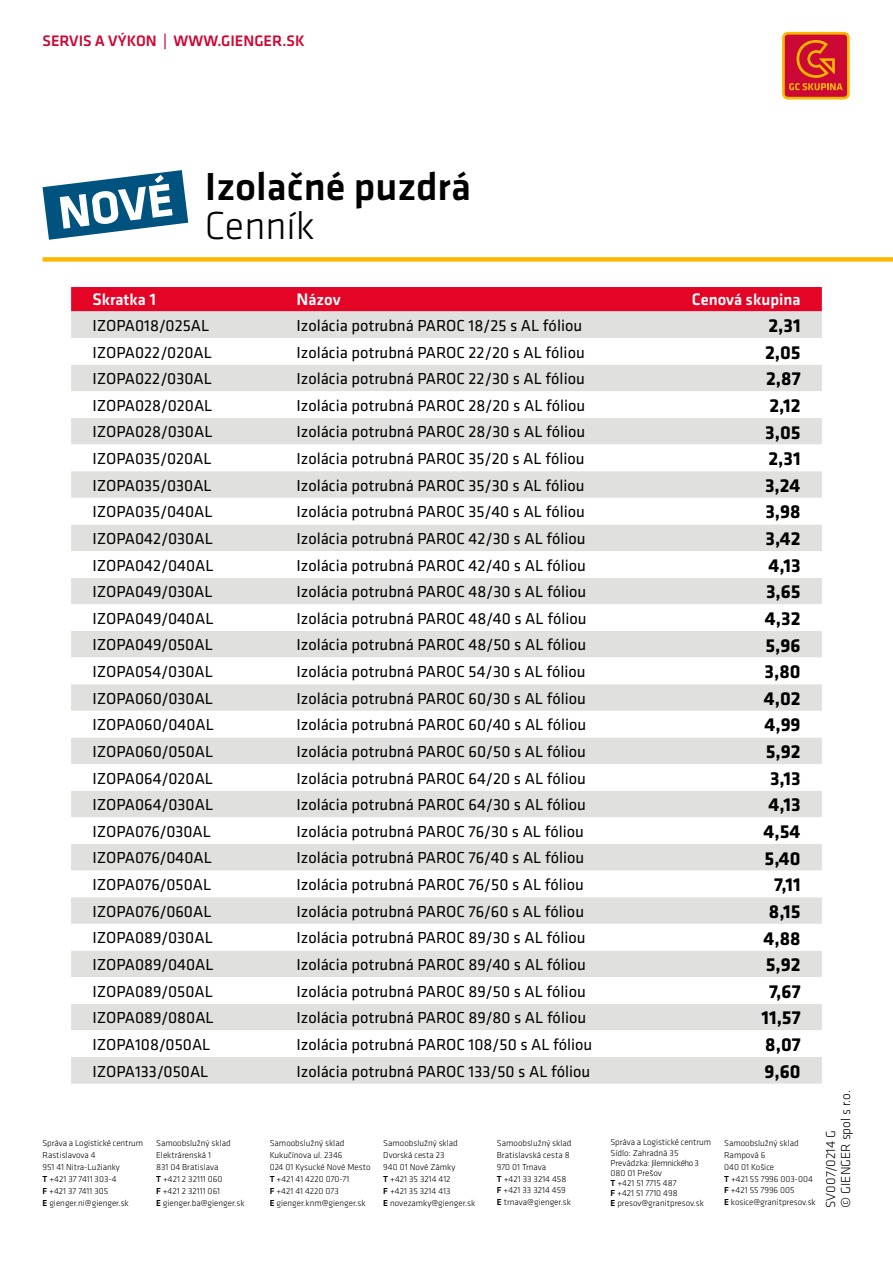
<style>
.page{position:relative;width:893px;height:1263px;background:#fff}
.page>*{position:absolute;margin:0;border:0;box-sizing:border-box;transform-origin:0 0}
.t1{font:700 45px "GC Klavika Head";color:#fff}
.t2{font:500 40.5px "GC Klavika";color:#000}
.t3{font:300 40.5px "GC Klavika";color:#000}
.t4{font:700 19.5px "GC Klavika";color:#000}
.t5{font:16.5px "GC Klavika";color:#000}
.t6{font:500 16.5px "GC Klavika Head";color:#fff}
.t7{font:500 15px "GC Klavika Head";color:#cc0935}
.t8{font:300 13.5px/15px "GC Klavika";color:#000}
.t9{font:300 9px/12px "GC Klavika";color:#000}
.s1{font-weight:500}
</style>
<div class="page">
<div style="left:71px;top:287px;width:751px;height:24px;background:#e40425"></div>
<div style="left:71px;top:311px;width:751px;height:773px;background:#e0e0df"></div>
<svg style="left:71px;top:338px;width:751px;height:80px"></svg>
<svg style="left:71px;top:445px;width:751px;height:612px"></svg>
<svg style="left:782px;top:32px;width:68px;height:67px"></svg>
<div style="left:785px;top:35px;width:62px;height:62px;background:#cc0935;border-radius:3px"></div>
<svg style="left:789px;top:40px;width:54px;height:50px"></svg>
<div style="left:43px;top:257px;width:850px;height:5px;background:#fbb800"></div>
<svg style="left:43px;top:170px;width:145px;height:70px"></svg>
<p class="t7" style="left:43px;top:30px;width:262px">servis a výkon | WWW.GIENGER.SK</p>
<h1 class="t1" style="left:54px;top:179px;width:117px;rotate:-7deg">NOVÉ</h1>
<h2 class="t2" style="left:205px;top:160px;width:267px">Izolačné puzdrá</h2>
<h2 class="t3" style="left:205px;top:202px;width:111px">Cenník</h2>
<p class="t6" style="left:92px;top:288px;width:65px">Skratka 1</p>
<p class="t6" style="left:296px;top:288px;width:46px">Názov</p>
<p class="t6" style="left:692px;top:288px;width:110px">Cenová skupina</p>
<p class="t5" style="left:92px;top:315px;width:119px">IZOPA018/025AL</p>
<p class="t5" style="left:296px;top:315px;width:287px">Izolácia potrubná PAROC 18/25 s AL fóliou</p>
<p class="t4" style="left:768px;top:311px;width:34px">2,31</p>
<p class="t5" style="left:92px;top:341px;width:121px">IZOPA022/020AL</p>
<p class="t5" style="left:296px;top:341px;width:290px">Izolácia potrubná PAROC 22/20 s AL fóliou</p>
<p class="t4" style="left:765px;top:338px;width:37px">2,05</p>
<p class="t5" style="left:92px;top:368px;width:121px">IZOPA022/030AL</p>
<p class="t5" style="left:296px;top:368px;width:290px">Izolácia potrubná PAROC 22/30 s AL fóliou</p>
<p class="t4" style="left:766px;top:365px;width:36px">2,87</p>
<p class="t5" style="left:92px;top:395px;width:122px">IZOPA028/020AL</p>
<p class="t5" style="left:296px;top:395px;width:290px">Izolácia potrubná PAROC 28/20 s AL fóliou</p>
<p class="t4" style="left:769px;top:391px;width:33px">2,12</p>
<p class="t5" style="left:92px;top:421px;width:122px">IZOPA028/030AL</p>
<p class="t5" style="left:296px;top:421px;width:290px">Izolácia potrubná PAROC 28/30 s AL fóliou</p>
<p class="t4" style="left:765px;top:418px;width:37px">3,05</p>
<p class="t5" style="left:92px;top:448px;width:121px">IZOPA035/020AL</p>
<p class="t5" style="left:296px;top:448px;width:290px">Izolácia potrubná PAROC 35/20 s AL fóliou</p>
<p class="t4" style="left:768px;top:445px;width:34px">2,31</p>
<p class="t5" style="left:92px;top:474px;width:121px">IZOPA035/030AL</p>
<p class="t5" style="left:296px;top:474px;width:290px">Izolácia potrubná PAROC 35/30 s AL fóliou</p>
<p class="t4" style="left:765px;top:471px;width:37px">3,24</p>
<p class="t5" style="left:92px;top:501px;width:122px">IZOPA035/040AL</p>
<p class="t5" style="left:296px;top:501px;width:290px">Izolácia potrubná PAROC 35/40 s AL fóliou</p>
<p class="t4" style="left:765px;top:498px;width:37px">3,98</p>
<p class="t5" style="left:92px;top:528px;width:122px">IZOPA042/030AL</p>
<p class="t5" style="left:296px;top:528px;width:291px">Izolácia potrubná PAROC 42/30 s AL fóliou</p>
<p class="t4" style="left:766px;top:524px;width:37px">3,42</p>
<p class="t5" style="left:92px;top:554px;width:123px">IZOPA042/040AL</p>
<p class="t5" style="left:296px;top:554px;width:291px">Izolácia potrubná PAROC 42/40 s AL fóliou</p>
<p class="t4" style="left:769px;top:551px;width:33px">4,13</p>
<p class="t5" style="left:92px;top:581px;width:122px">IZOPA049/030AL</p>
<p class="t5" style="left:296px;top:581px;width:291px">Izolácia potrubná PAROC 48/30 s AL fóliou</p>
<p class="t4" style="left:766px;top:578px;width:36px">3,65</p>
<p class="t5" style="left:92px;top:608px;width:123px">IZOPA049/040AL</p>
<p class="t5" style="left:296px;top:608px;width:292px">Izolácia potrubná PAROC 48/40 s AL fóliou</p>
<p class="t4" style="left:765px;top:604px;width:37px">4,32</p>
<p class="t5" style="left:92px;top:634px;width:122px">IZOPA049/050AL</p>
<p class="t5" style="left:296px;top:634px;width:291px">Izolácia potrubná PAROC 48/50 s AL fóliou</p>
<p class="t4" style="left:765px;top:631px;width:37px">5,96</p>
<p class="t5" style="left:92px;top:661px;width:122px">IZOPA054/030AL</p>
<p class="t5" style="left:296px;top:661px;width:291px">Izolácia potrubná PAROC 54/30 s AL fóliou</p>
<p class="t4" style="left:765px;top:658px;width:37px">3,80</p>
<p class="t5" style="left:92px;top:687px;width:122px">IZOPA060/030AL</p>
<p class="t5" style="left:296px;top:687px;width:291px">Izolácia potrubná PAROC 60/30 s AL fóliou</p>
<p class="t4" style="left:764px;top:684px;width:38px">4,02</p>
<p class="t5" style="left:92px;top:714px;width:123px">IZOPA060/040AL</p>
<p class="t5" style="left:296px;top:714px;width:291px">Izolácia potrubná PAROC 60/40 s AL fóliou</p>
<p class="t4" style="left:764px;top:711px;width:38px">4,99</p>
<p class="t5" style="left:92px;top:741px;width:122px">IZOPA060/050AL</p>
<p class="t5" style="left:296px;top:741px;width:291px">Izolácia potrubná PAROC 60/50 s AL fóliou</p>
<p class="t4" style="left:766px;top:737px;width:36px">5,92</p>
<p class="t5" style="left:92px;top:767px;width:122px">IZOPA064/020AL</p>
<p class="t5" style="left:296px;top:767px;width:291px">Izolácia potrubná PAROC 64/20 s AL fóliou</p>
<p class="t4" style="left:770px;top:764px;width:32px">3,13</p>
<p class="t5" style="left:92px;top:794px;width:122px">IZOPA064/030AL</p>
<p class="t5" style="left:296px;top:794px;width:291px">Izolácia potrubná PAROC 64/30 s AL fóliou</p>
<p class="t4" style="left:769px;top:791px;width:33px">4,13</p>
<p class="t5" style="left:92px;top:821px;width:120px">IZOPA076/030AL</p>
<p class="t5" style="left:296px;top:821px;width:289px">Izolácia potrubná PAROC 76/30 s AL fóliou</p>
<p class="t4" style="left:764px;top:817px;width:38px">4,54</p>
<p class="t5" style="left:92px;top:847px;width:121px">IZOPA076/040AL</p>
<p class="t5" style="left:296px;top:847px;width:289px">Izolácia potrubná PAROC 76/40 s AL fóliou</p>
<p class="t4" style="left:765px;top:844px;width:37px">5,40</p>
<p class="t5" style="left:92px;top:874px;width:120px">IZOPA076/050AL</p>
<p class="t5" style="left:296px;top:874px;width:289px">Izolácia potrubná PAROC 76/50 s AL fóliou</p>
<p class="t4" style="left:774px;top:871px;width:28px">7,11</p>
<p class="t5" style="left:92px;top:900px;width:121px">IZOPA076/060AL</p>
<p class="t5" style="left:296px;top:900px;width:289px">Izolácia potrubná PAROC 76/60 s AL fóliou</p>
<p class="t4" style="left:769px;top:897px;width:33px">8,15</p>
<p class="t5" style="left:92px;top:927px;width:122px">IZOPA089/030AL</p>
<p class="t5" style="left:296px;top:927px;width:291px">Izolácia potrubná PAROC 89/30 s AL fóliou</p>
<p class="t4" style="left:763px;top:924px;width:39px">4,88</p>
<p class="t5" style="left:92px;top:954px;width:123px">IZOPA089/040AL</p>
<p class="t5" style="left:296px;top:954px;width:291px">Izolácia potrubná PAROC 89/40 s AL fóliou</p>
<p class="t4" style="left:766px;top:950px;width:36px">5,92</p>
<p class="t5" style="left:92px;top:980px;width:122px">IZOPA089/050AL</p>
<p class="t5" style="left:296px;top:980px;width:291px">Izolácia potrubná PAROC 89/50 s AL fóliou</p>
<p class="t4" style="left:769px;top:977px;width:33px">7,67</p>
<p class="t5" style="left:92px;top:1007px;width:123px">IZOPA089/080AL</p>
<p class="t5" style="left:296px;top:1007px;width:291px">Izolácia potrubná PAROC 89/80 s AL fóliou</p>
<p class="t4" style="left:761px;top:1004px;width:41px">11,57</p>
<p class="t5" style="left:92px;top:1034px;width:120px">IZOPA108/050AL</p>
<p class="t5" style="left:296px;top:1034px;width:297px">Izolácia potrubná PAROC 108/50 s AL fóliou</p>
<p class="t4" style="left:765px;top:1030px;width:37px">8,07</p>
<p class="t5" style="left:92px;top:1060px;width:118px">IZOPA133/050AL</p>
<p class="t5" style="left:296px;top:1060px;width:295px">Izolácia potrubná PAROC 133/50 s AL fóliou</p>
<p class="t4" style="left:765px;top:1057px;width:37px">9,60</p>
<p class="t9" style="left:43px;top:1136px;width:102px">Správa a Logistické centrum<br>Rastislavova 4<br>951 41 Nitra-Lužianky<br><span class="s1">T</span> +421 37 7411 303-4<br><span class="s1">F</span> +421 37 7411 305<br><span class="s1">E</span> gienger.ni@gienger.sk</p>
<p class="t9" style="left:156px;top:1136px;width:90px">Samoobslužný sklad<br>Elektrárenská 1<br>831 04 Bratislava<br><span class="s1">T</span> +421 2 32111 060<br><span class="s1">F</span> +421 2 32111 061<br><span class="s1">E</span> gienger.ba@gienger.sk</p>
<p class="t9" style="left:270px;top:1136px;width:102px">Samoobslužný sklad<br>Kukučínova ul. 2346<br>024 01 Kysucké Nové Mesto<br><span class="s1">T</span> +421 41 4220 070-71<br><span class="s1">F</span> +421 41 4220 073<br><span class="s1">E</span> gienger.knm@gienger.sk</p>
<p class="t9" style="left:383px;top:1136px;width:94px">Samoobslužný sklad<br>Dvorská cesta 23<br>940 01 Nové Zámky<br><span class="s1">T</span> +421 35 3214 412<br><span class="s1">F</span> +421 35 3214 413<br><span class="s1">E</span> novezamky@gienger.sk</p>
<p class="t9" style="left:497px;top:1136px;width:76px">Samoobslužný sklad<br>Bratislavská cesta 8<br>970 01 Trnava<br><span class="s1">T</span> +421 33 3214 458<br><span class="s1">F</span> +421 33 3214 459<br><span class="s1">E</span> trnava@gienger.sk</p>
<p class="t9" style="left:610px;top:1137px;width:102px;line-height:10.1px">Správa a Logistické centrum<br>Sídlo: Zahradná 35<br>Prevádzka: Jilemnického 3<br>080 01 Prešov<br><span class="s1">T</span> +421 51 7715 487<br><span class="s1">F</span> +421 51 7710 498<br><span class="s1">E</span> presov@granitpresov.sk</p>
<p class="t9" style="left:724px;top:1136px;width:93px">Samoobslužný sklad<br>Rampová 6<br>040 01 Košice<br><span class="s1">T</span> +421 55 7996 003-004<br><span class="s1">F</span> +421 55 7996 005<br><span class="s1">E</span> kosice@granitpresov.sk</p>
<p class="t8" style="left:823px;top:1208px;width:119px;rotate:-90deg">SV007/0214 G<br>© GIENGER spol s r.o.</p>
</div>
